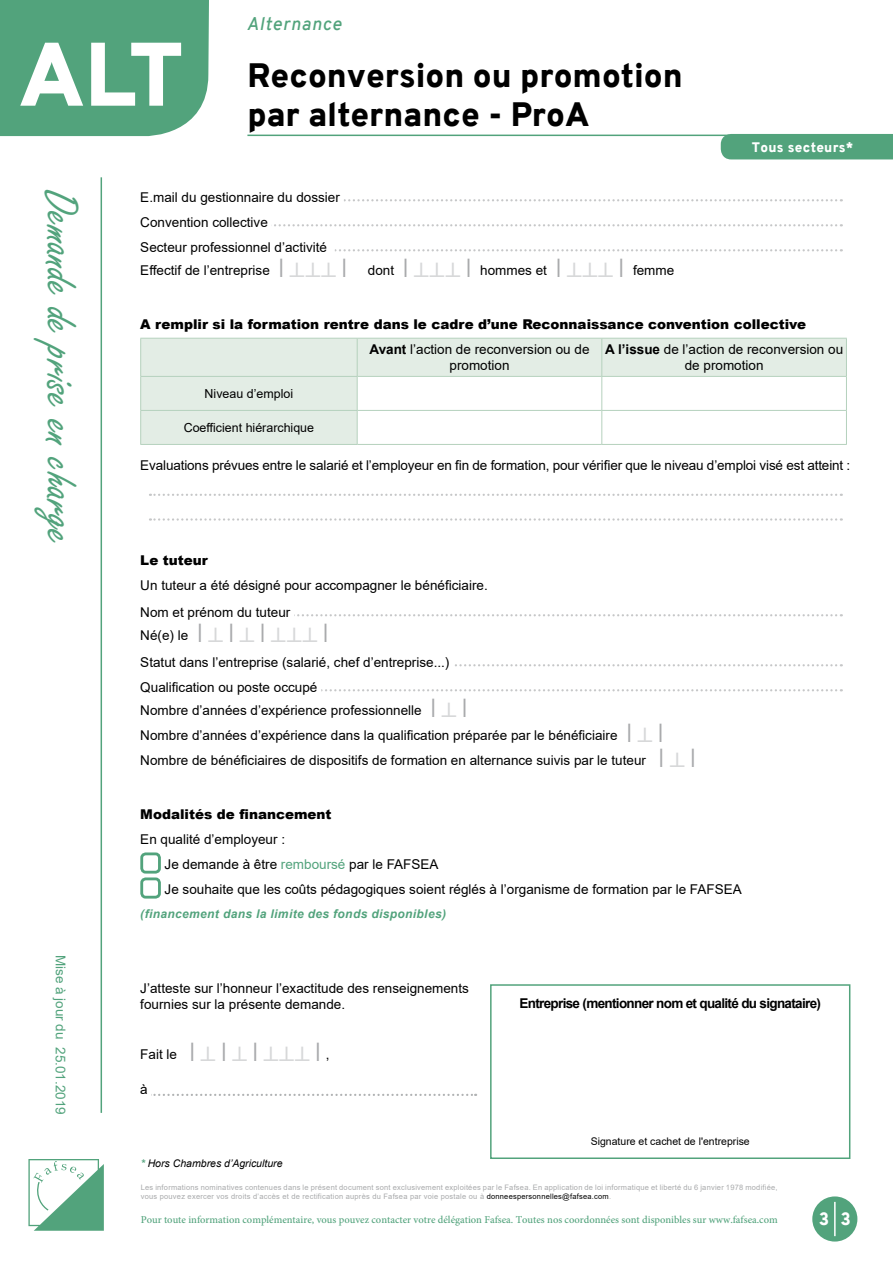
<style>
.page{position:relative;width:893px;height:1263px;background:#fff}
.page>*{position:absolute;margin:0;border:0;box-sizing:border-box;transform-origin:0 0}
.t1{font:900 90px "Overpass";color:#fff}
.t2{font:49.5px "Freestyle Script";color:#52a37c}
.t3{font:900 33px/39.6px "Overpass";color:#000}
.t4{font:italic 600 18px "Overpass";letter-spacing:.05em;color:#52a37c}
.t5{font:900 17.4px "Overpass";color:#fff}
.t6{font:13.5px/25px "Arial";color:#000}
.t7{font:900 13.5px/24.6px "Arial";color:#000}
.t8{font:700 13.5px "Arial";letter-spacing:-.05em;color:#000}
.t9{font:13.5px "Arial";color:#52a37c}
.t10{font:900 13.5px "Overpass";letter-spacing:.02em;color:#fff}
.t11{font:12.45px "Arial";color:#000}
.t12{font:italic 700 12px "Arial";letter-spacing:.03em;color:#52a37c}
.t13{font:500 10.5px "Minion Pro";color:#52a37c}
.t14{font:10.5px "Arial";color:#000}
.t15{font:italic 10.5px "Arial";color:#000}
.t16{font:7.5px/9px "Arial";letter-spacing:.03em;color:#a9aaac}
.s1{font-family:"Overpass Mono";font-weight:300;font-size:25.5px;color:#a9aaac}
.s2{font-family:"Overpass Mono";font-weight:300;font-size:25.5px;color:#d7d8d9}
.s3{font-weight:700}
.s4{font-weight:400}
.s5{color:#52a37c}
.s6{font-weight:700;color:#52a37c}
.s7{color:#000}
</style>
<div class="page">
<div style="left:0;top:0;width:209px;height:136px;background:#52a37c"></div>
<hr style="left:101px;top:177px;width:1px;height:936px;background:#52a37c">
<hr style="left:247px;top:135px;width:604px;height:1px;background:#52a37c">
<div style="left:812px;top:1196px;width:45px;height:45px;background:#52a37c;border-radius:50%"></div>
<hr style="left:834px;top:1202px;width:2px;height:34px;background:#fff">
<svg style="left:28px;top:1159px;width:76px;height:72px"></svg>
<div style="left:721px;top:134px;width:172px;height:25px;background:#52a37c"></div>
<svg style="left:344px;top:199px;width:498px;height:2px"></svg>
<svg style="left:274px;top:224px;width:568px;height:2px"></svg>
<svg style="left:335px;top:249px;width:507px;height:2px"></svg>
<svg style="left:150px;top:494px;width:692px;height:2px"></svg>
<svg style="left:150px;top:518px;width:692px;height:3px"></svg>
<svg style="left:294px;top:614px;width:548px;height:2px"></svg>
<svg style="left:455px;top:664px;width:387px;height:2px"></svg>
<svg style="left:321px;top:689px;width:521px;height:2px"></svg>
<div style="left:141px;top:339px;width:705px;height:105px;background:#e3ede5"></div>
<svg style="left:358px;top:377px;width:488px;height:67px"></svg>
<hr style="left:140px;top:339px;width:1px;height:37px;background:#b5d1bd">
<hr style="left:140px;top:338px;width:217px;height:1px;background:#b5d1bd">
<hr style="left:357px;top:339px;width:1px;height:37px;background:#b5d1bd">
<hr style="left:357px;top:338px;width:245px;height:1px;background:#b5d1bd">
<hr style="left:602px;top:338px;width:245px;height:1px;background:#b5d1bd">
<hr style="left:601px;top:339px;width:1px;height:37px;background:#b5d1bd">
<hr style="left:846px;top:339px;width:1px;height:37px;background:#b5d1bd">
<hr style="left:140px;top:377px;width:1px;height:33px;background:#b5d1bd">
<hr style="left:140px;top:411px;width:1px;height:33px;background:#b5d1bd">
<hr style="left:140px;top:376px;width:217px;height:1px;background:#b5d1bd">
<hr style="left:140px;top:410px;width:217px;height:1px;background:#b5d1bd">
<hr style="left:140px;top:444px;width:217px;height:1px;background:#b5d1bd">
<hr style="left:357px;top:377px;width:1px;height:33px;background:#b5d1bd">
<hr style="left:357px;top:411px;width:1px;height:33px;background:#b5d1bd">
<hr style="left:357px;top:376px;width:245px;height:1px;background:#b5d1bd">
<hr style="left:602px;top:376px;width:245px;height:1px;background:#b5d1bd">
<hr style="left:601px;top:377px;width:1px;height:33px;background:#b5d1bd">
<hr style="left:846px;top:377px;width:1px;height:33px;background:#b5d1bd">
<hr style="left:601px;top:411px;width:1px;height:33px;background:#b5d1bd">
<hr style="left:846px;top:411px;width:1px;height:33px;background:#b5d1bd">
<hr style="left:357px;top:410px;width:245px;height:1px;background:#b5d1bd">
<hr style="left:602px;top:410px;width:245px;height:1px;background:#b5d1bd">
<hr style="left:357px;top:444px;width:245px;height:1px;background:#b5d1bd">
<hr style="left:602px;top:444px;width:245px;height:1px;background:#b5d1bd">
<div style="left:140px;top:852px;width:21px;height:21px;border:3px solid #52a37c;border-radius:4px"></div>
<div style="left:140px;top:877px;width:21px;height:21px;border:3px solid #52a37c;border-radius:4px"></div>
<svg style="left:153px;top:1094px;width:323px;height:2px"></svg>
<div style="left:490px;top:984px;width:360px;height:175px;border:2px solid #52a37c"></div>
<h1 class="t1" style="left:19px;top:10px;width:167px">ALT</h1>
<h3 class="t4" style="left:247px;top:11px;width:96px">Alternance</h3>
<h3 class="t3" style="left:247px;top:56px;width:437px">Reconversion ou promotion par alternance - ProA</h3>
<p class="t10" style="left:752px;top:137px;width:103px">Tous secteurs*</p>
<h2 class="t2" style="left:88px;top:190px;width:358px;rotate:90deg">Demande de prise en charge</h2>
<p class="t9" style="left:70px;top:955px;width:161px;rotate:90deg">Mise à jour du 25.01.2019</p>
<p class="t6" style="left:140px;top:184px;width:201px">E.mail du gestionnaire du dossier<br>Convention collective<br>Secteur professionnel d’activité</p>
<p class="t6" style="left:140px;top:258px;width:535px">Effectif de l’entreprise <span class="s1">∣</span><span class="s2">⊥⊥⊥</span><span class="s1">∣</span> dont <span class="s1">∣</span><span class="s2">⊥⊥⊥</span><span class="s1">∣</span> hommes et <span class="s1">∣</span><span class="s2">⊥⊥⊥</span><span class="s1">∣</span> femme</p>
<p class="t7" style="left:369px;top:312px;width:438px;text-indent:-229px">A remplir si la formation rentre dans le cadre d’une Reconnaissance convention collective<br><span class="s3">Avant</span> <span class="s4">l’action de reconversion ou de</span></p>
<p class="t6" style="left:449px;top:353px;width:62px">promotion</p>
<p class="t6" style="left:605px;top:341px;width:240px;line-height:16.5px;text-align:center"><span class="s3">A l’issue</span> de l’action de reconversion ou de promotion</p>
<p class="t11" style="left:205px;top:385px;width:90px">Niveau d’emploi</p>
<p class="t11" style="left:184px;top:419px;width:132px">Coefficient hiérarchique</p>
<p class="t6" style="left:140px;top:452px;width:711px">Evaluations prévues entre le salarié et l’employeur en fin de formation, pour vérifier que le niveau d’emploi visé est atteint :</p>
<p class="t7" style="left:140px;top:547px;width:69px">Le tuteur</p>
<p class="t6" style="left:140px;top:572px;width:349px;line-height:26.5px">Un tuteur a été désigné pour accompagner le bénéficiaire.<br>Nom et prénom du tuteur</p>
<p class="t6" style="left:140px;top:622px;width:311px;line-height:26.5px">Né(e) le <span class="s1">∣</span><span class="s2">⊥</span><span class="s1">∣</span><span class="s2">⊥</span><span class="s1">∣</span><span class="s2">⊥⊥⊥</span><span class="s1">∣<br></span>Statut dans l’entreprise (salarié, chef d’entreprise...)</p>
<p class="t6" style="left:140px;top:675px;width:334px;line-height:23.5px">Qualification ou poste occupé<br>Nombre d’années d’expérience professionnelle <span class="s1">∣</span><span class="s2">⊥</span><span class="s1">∣</span></p>
<p class="t6" style="left:140px;top:723px;width:562px">Nombre d’années d’expérience dans la qualification préparée par le bénéficiaire <span class="s1">∣</span><span class="s2">⊥</span><span class="s1">∣<br></span>Nombre de bénéficiaires de dispositifs de formation en alternance suivis par le tuteur <span class="s1">∣</span><span class="s2">⊥</span><span class="s1">∣</span></p>
<p class="t7" style="left:140px;top:802px;width:193px">Modalités de financement</p>
<p class="t6" style="left:165px;top:827px;width:579px;text-indent:-24px">En qualité d’employeur :<br>Je demande à être <span class="s5">remboursé</span> par le FAFSEA<br>Je souhaite que les coûts pédagogiques soient réglés à l’organisme de formation par le FAFSEA</p>
<p class="t12" style="left:140px;top:906px;width:307px">(financement dans la limite des fonds disponibles)</p>
<p class="t6" style="left:140px;top:980px;width:330px;line-height:16.5px">J’atteste sur l’honneur l’exactitude des renseignements fournies sur la présente demande.</p>
<p class="t6" style="left:140px;top:1042px;width:191px">Fait le <span class="s1">∣</span><span class="s2">⊥</span><span class="s1">∣</span><span class="s2">⊥</span><span class="s1">∣</span><span class="s2">⊥⊥⊥</span><span class="s1">∣</span>,</p>
<p class="t6" style="left:140px;top:1077px;width:9px">à</p>
<p class="t15" style="left:141px;top:1156px;width:143px"><span class="s6">*</span> Hors Chambres d’Agriculture</p>
<p class="t8" style="left:519px;top:994px;width:303px">Entreprise (mentionner nom et qualité du signataire)</p>
<p class="t14" style="left:591px;top:1134px;width:161px">Signature et cachet de l'entreprise</p>
<p class="t16" style="left:141px;top:1183px;width:638px">Les informations nominatives contenues dans le présent document sont exclusivement exploitées par le Fafsea. En application de loi informatique et liberté du 6 janvier 1978 modifiée, vous pouvez exercer vos droits d’accès et de rectification auprès du Fafsea par voie postale ou à <span class="s7">donneespersonnelles@fafsea.com</span>.</p>
<p class="t13" style="left:141px;top:1213px;width:638px">Pour toute information complémentaire, vous pouvez contacter votre délégation Fafsea. Toutes nos coordonnées sont disponibles sur www.fafsea.com</p>
<p class="t5" style="left:819px;top:1206px;width:12px">3</p>
<p class="t5" style="left:840px;top:1207px;width:12px">3</p>
</div>
